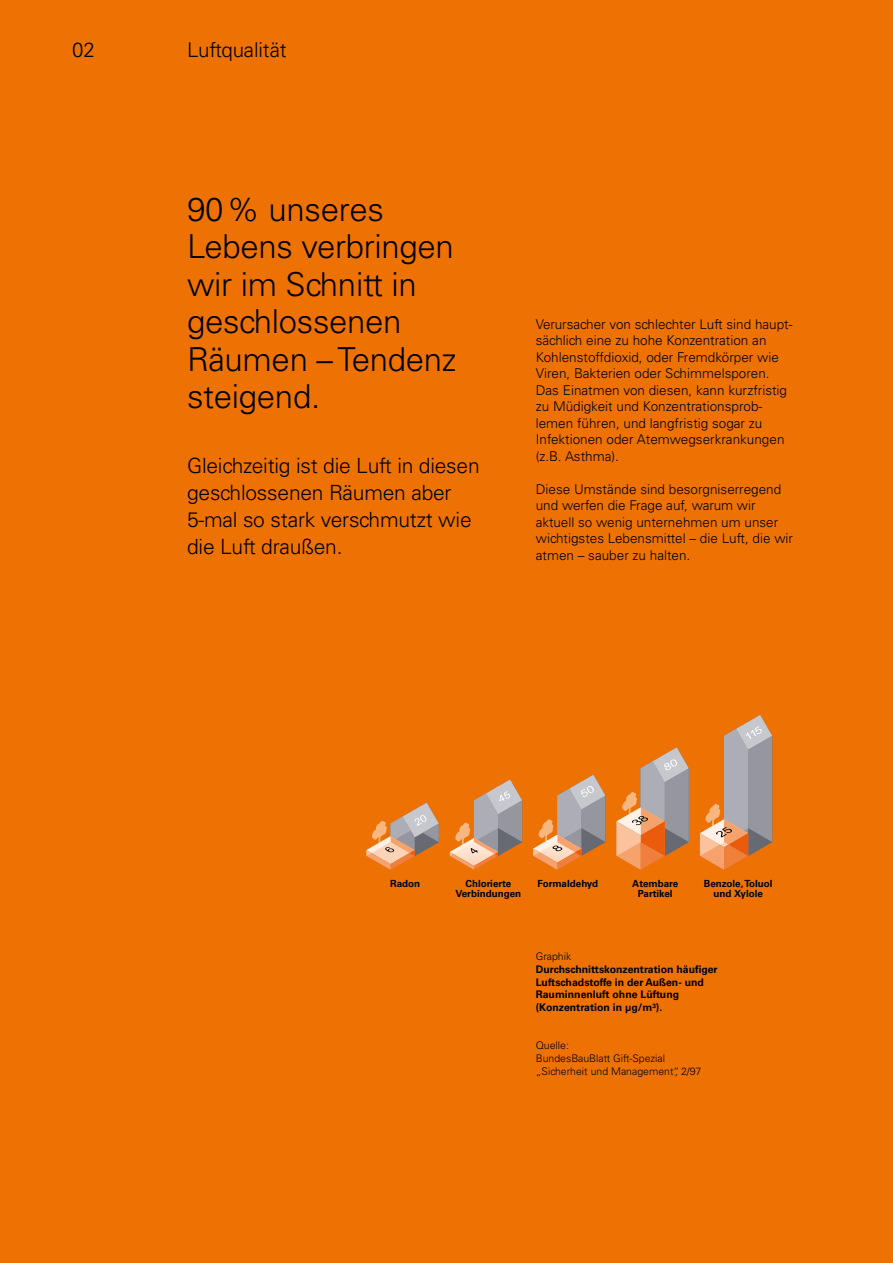
<style>
.page{position:relative;width:893px;height:1263px;background:#ee7203}
.page>*{position:absolute;margin:0;border:0;box-sizing:border-box;transform-origin:0 0}
.t1{font:300 33px/37.5px "Univers LT Std";letter-spacing:-.01em;color:#000}
.t2{font:300 21px/27px "Univers LT Std";letter-spacing:-.01em;color:#000}
.t3{font:300 20.4px "Univers LT Std";letter-spacing:-.01em;color:#000}
.t4{font:300 13.5px/16.5px "Univers LT Std";color:#000}
.t5{font:700 10.5px/12.8px "Univers LT Std";color:#000}
.t6{font:300 10.5px/12.8px "Univers LT Std";color:#000}
.t7{font:700 9.9px/9.9px "Univers LT Std";color:#000;text-align:center}
</style>
<div class="page">
<svg style="left:366px;top:802px;width:73px;height:68px"></svg>
<svg style="left:450px;top:779px;width:72px;height:91px"></svg>
<svg style="left:533px;top:775px;width:72px;height:95px"></svg>
<svg style="left:616px;top:747px;width:73px;height:123px"></svg>
<svg style="left:700px;top:715px;width:72px;height:155px"></svg>
<h3 class="t3" style="left:72px;top:38px;width:24px">02</h3>
<h3 class="t3" style="left:187px;top:38px;width:101px">Luftqualität</h3>
<h1 class="t1" style="left:187px;top:190px;width:271px">90% unseres<br>Lebens verbringen wir im Schnitt in geschlossenen<br>Räumen – Tendenz steigend.</h1>
<h2 class="t2" style="left:187px;top:452px;width:294px">Gleichzeitig ist die Luft in diesen geschlossenen Räumen aber<br>5-mal so stark verschmutzt wie die Luft draußen.</h2>
<p class="t4" style="left:536px;top:316px;width:258px">Verursacher von schlechter Luft sind haupt&shy;sächlich eine zu hohe Konzentration an Kohlenstoffdioxid, oder Fremdkörper wie Viren, Bakterien oder Schimmelsporen.<br>Das Einatmen von diesen, kann kurzfristig zu Müdigkeit und Konzentrationsprob&shy;lemen führen, und langfristig sogar zu Infektionen oder Atemwegserkrankungen (z.B. Asthma).</p>
<p class="t4" style="left:536px;top:481px;width:259px">Diese Umstände sind besorgniserregend und werfen die Frage auf, warum wir aktuell so wenig unternehmen um unser wichtigstes Lebensmittel – die Luft, die wir atmen – sauber zu halten.</p>
<p class="t7" style="left:390px;top:879px;width:32px">Radon</p>
<p class="t7" style="left:456px;top:879px;width:67px">Chlorierte<br>Verbindungen</p>
<p class="t7" style="left:538px;top:879px;width:62px">Formaldehyd</p>
<p class="t7" style="left:632px;top:879px;width:48px">Atembare<br>Partikel</p>
<p class="t7" style="left:704px;top:879px;width:70px">Benzole, Toluol und Xylole</p>
<p class="t6" style="left:536px;top:950px;width:37px">Graphik</p>
<p class="t5" style="left:536px;top:963px;width:183px">Durchschnittskonzentration häufiger<br>Luftschadstoffe in der Außen- und<br>Rauminnenluft ohne Lüftung (Konzentration in μg/m³).</p>
<p class="t6" style="left:536px;top:1039px;width:167px">Quelle:<br>BundesBauBlatt Gift-Spezial „Sicherheit und Management“, 2/97</p>
</div>
